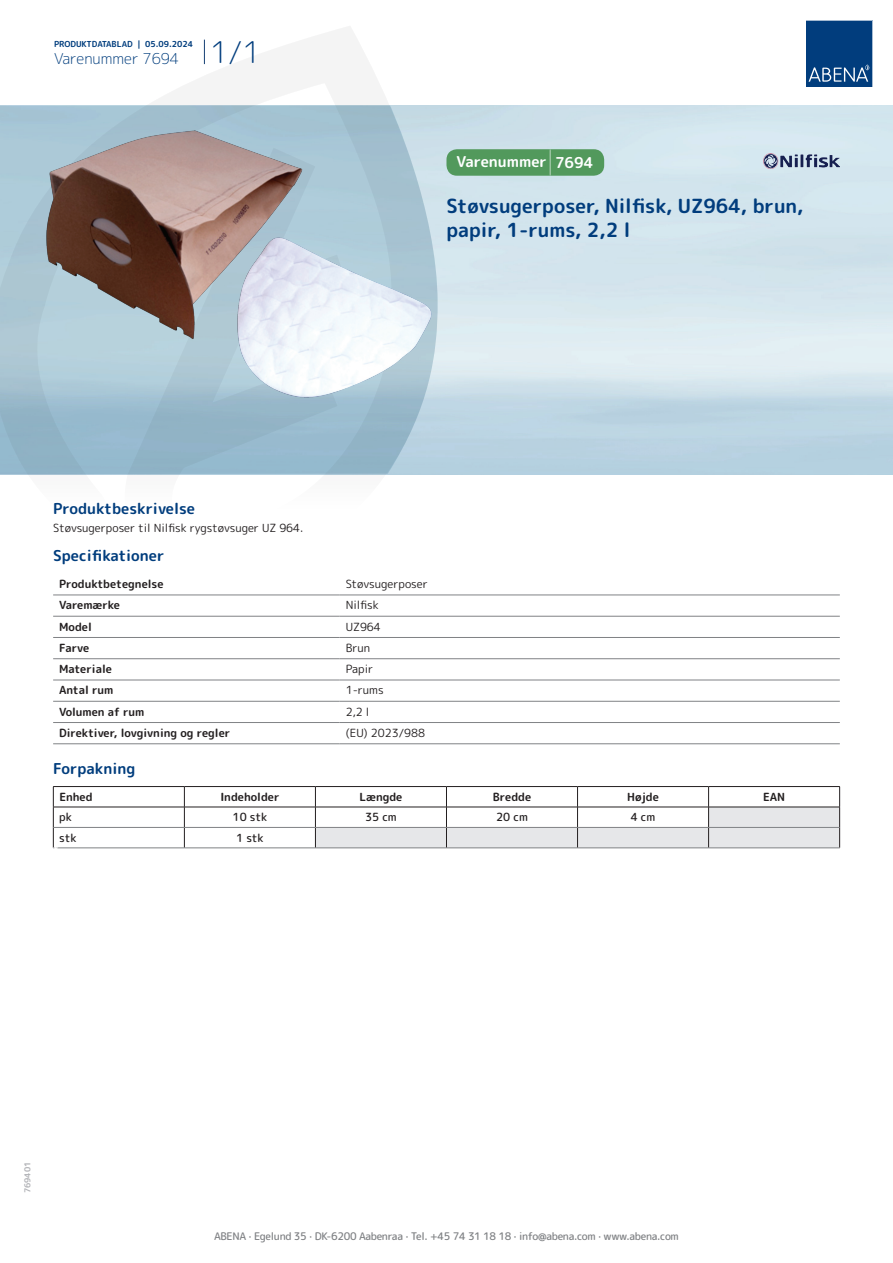
<style>
.page{position:relative;width:893px;height:1263px;background:#fff}
.page>*{position:absolute;margin:0;border:0;box-sizing:border-box;transform-origin:0 0}
.t1{font:700 19.5px/24px "Rounded Mplus 1 c";color:#013d7d}
.t2{font:700 15px "Rounded Mplus 1 c";color:#013d7d}
.t3{font:300 15px "Rounded Mplus 1 c";color:#013d7d}
.t4{font:700 15px "Rounded Mplus 1 c";color:#fff}
.t5{font:700 11.25px "Rounded Mplus 1 c";color:#231f20}
.t6{font:11.25px "Rounded Mplus 1 c";color:#231f20}
.t7{font:500 11.25px "Rounded Mplus 1 c";color:#231f20}
.t8{font:500 10.5px "Rounded Mplus 1 c";letter-spacing:-.03em;color:#808285}
.t9{font:700 10.5px "Rounded Mplus 1 c";color:#fff}
.t10{font:700 8.25px "Rounded Mplus 1 c";color:#013d7d}
.t11{font:700 8.25px "Rounded Mplus 1 c";color:#b2b3b7}
.s1{font-size:30px}
.s2{font-size:25.5px}
</style>
<div class="page">
<svg style="left:0;top:26px;width:439px;height:569px"></svg>
<svg style="left:0;top:106px;width:438px;height:368px;background:#9fbecf"></svg>
<svg style="left:204px;top:40px;width:1px;height:24px"></svg>
<svg style="left:806px;top:20px;width:67px;height:67px;background:#144b86"></svg>
<img style="left:47px;top:131px;width:384px;height:266px">
<hr style="left:53px;top:595px;width:287px;height:1px;background:#808285">
<hr style="left:340px;top:595px;width:500px;height:1px;background:#808285">
<hr style="left:53px;top:616px;width:287px;height:1px;background:#808285">
<hr style="left:340px;top:616px;width:500px;height:1px;background:#808285">
<hr style="left:53px;top:637px;width:287px;height:1px;background:#808285">
<hr style="left:340px;top:637px;width:500px;height:1px;background:#808285">
<hr style="left:53px;top:658px;width:287px;height:1px;background:#808285">
<hr style="left:340px;top:658px;width:500px;height:1px;background:#808285">
<hr style="left:53px;top:680px;width:287px;height:1px;background:#808285">
<hr style="left:340px;top:680px;width:500px;height:1px;background:#808285">
<hr style="left:53px;top:701px;width:287px;height:1px;background:#808285">
<hr style="left:340px;top:701px;width:500px;height:1px;background:#808285">
<hr style="left:53px;top:722px;width:287px;height:1px;background:#808285">
<hr style="left:340px;top:722px;width:500px;height:1px;background:#808285">
<hr style="left:53px;top:743px;width:287px;height:1px;background:#808285">
<hr style="left:340px;top:743px;width:500px;height:1px;background:#808285">
<hr style="left:53px;top:786px;width:131px;height:1px;background:#231f20">
<hr style="left:184px;top:786px;width:131px;height:1px;background:#231f20">
<hr style="left:315px;top:786px;width:131px;height:1px;background:#231f20">
<hr style="left:446px;top:786px;width:131px;height:1px;background:#231f20">
<hr style="left:577px;top:786px;width:132px;height:1px;background:#231f20">
<hr style="left:709px;top:786px;width:131px;height:1px;background:#231f20">
<hr style="left:53px;top:807px;width:131px;height:1px;background:#231f20">
<hr style="left:184px;top:807px;width:131px;height:1px;background:#231f20">
<svg style="left:53px;top:787px;width:1px;height:61px"></svg>
<svg style="left:184px;top:787px;width:1px;height:61px"></svg>
<svg style="left:315px;top:787px;width:525px;height:61px"></svg>
<hr style="left:54px;top:827px;width:130px;height:1px;background:#808285">
<hr style="left:184px;top:827px;width:131px;height:1px;background:#808285">
<hr style="left:315px;top:827px;width:131px;height:1px;background:#808285">
<hr style="left:446px;top:827px;width:131px;height:1px;background:#808285">
<hr style="left:577px;top:827px;width:132px;height:1px;background:#808285">
<hr style="left:709px;top:827px;width:130px;height:1px;background:#808285">
<hr style="left:53px;top:848px;width:131px;height:1px;background:#808285">
<hr style="left:184px;top:848px;width:131px;height:1px;background:#808285">
<hr style="left:315px;top:848px;width:131px;height:1px;background:#808285">
<hr style="left:446px;top:848px;width:131px;height:1px;background:#808285">
<hr style="left:577px;top:848px;width:132px;height:1px;background:#808285">
<hr style="left:709px;top:848px;width:131px;height:1px;background:#808285">
<div style="left:446px;top:149px;width:158px;height:27px;background:#52995c;border-radius:10px"></div>
<img style="left:763px;top:153px;width:77px;height:16px">
<p class="t10" style="left:54px;top:38px;width:141px">PRODUKTDATABLAD | 05.09.2024</p>
<h2 class="t3" style="left:54px;top:48px;width:208px">Varenummer 7694 <span class="s1">1/1</span></h2>
<h2 class="t4" style="left:457px;top:151px;width:138px">Varenummer <span class="s2">|</span> 7694</h2>
<h1 class="t1" style="left:446px;top:194px;width:358px">Støvsugerposer, Nilfisk, UZ964, brun, papir, 1-rums, 2,2 l</h1>
<h2 class="t2" style="left:53px;top:498px;width:143px">Produktbeskrivelse</h2>
<p class="t6" style="left:53px;top:520px;width:252px">Støvsugerposer til Nilfisk rygstøvsuger UZ 964.</p>
<h2 class="t2" style="left:53px;top:545px;width:113px">Specifikationer</h2>
<p class="t5" style="left:59px;top:576px;width:106px">Produktbetegnelse</p>
<p class="t6" style="left:346px;top:576px;width:84px">Støvsugerposer</p>
<p class="t5" style="left:59px;top:597px;width:62px">Varemærke</p>
<p class="t6" style="left:346px;top:597px;width:34px">Nilfisk</p>
<p class="t5" style="left:59px;top:618px;width:34px">Model</p>
<p class="t6" style="left:346px;top:618px;width:37px">UZ964</p>
<p class="t5" style="left:59px;top:640px;width:32px">Farve</p>
<p class="t6" style="left:346px;top:640px;width:26px">Brun</p>
<p class="t5" style="left:59px;top:661px;width:54px">Materiale</p>
<p class="t6" style="left:346px;top:661px;width:29px">Papir</p>
<p class="t5" style="left:59px;top:682px;width:56px">Antal rum</p>
<p class="t6" style="left:346px;top:682px;width:40px">1-rums</p>
<p class="t5" style="left:59px;top:704px;width:87px">Volumen af rum</p>
<p class="t6" style="left:346px;top:704px;width:25px">2,2 l</p>
<p class="t5" style="left:59px;top:725px;width:173px">Direktiver, lovgivning og regler</p>
<p class="t6" style="left:346px;top:725px;width:81px">(EU) 2023/988</p>
<h2 class="t2" style="left:53px;top:758px;width:84px">Forpakning</h2>
<p class="t5" style="left:59px;top:789px;width:35px">Enhed</p>
<p class="t5" style="left:220px;top:789px;width:61px">Indeholder</p>
<p class="t5" style="left:359px;top:789px;width:44px">Længde</p>
<p class="t5" style="left:493px;top:789px;width:40px">Bredde</p>
<p class="t5" style="left:627px;top:789px;width:33px">Højde</p>
<p class="t5" style="left:763px;top:789px;width:24px">EAN</p>
<p class="t7" style="left:59px;top:809px;width:14px">pk</p>
<p class="t7" style="left:233px;top:809px;width:36px">10 stk</p>
<p class="t7" style="left:365px;top:809px;width:33px">35 cm</p>
<p class="t7" style="left:496px;top:809px;width:33px">20 cm</p>
<p class="t7" style="left:631px;top:809px;width:26px">4 cm</p>
<p class="t7" style="left:59px;top:830px;width:19px">stk</p>
<p class="t7" style="left:236px;top:830px;width:29px">1 stk</p>
<p class="t9" style="left:53px;top:843px;width:7px">*</p>
<p class="t11" style="left:22px;top:1193px;width:33px;rotate:-90deg">769401</p>
<p class="t8" style="left:214px;top:1229px;width:466px">ABENA · Egelund 35 · DK-6200 Aabenraa · Tel. +45 74 31 18 18 · info@abena.com · www.abena.com</p>
</div>
